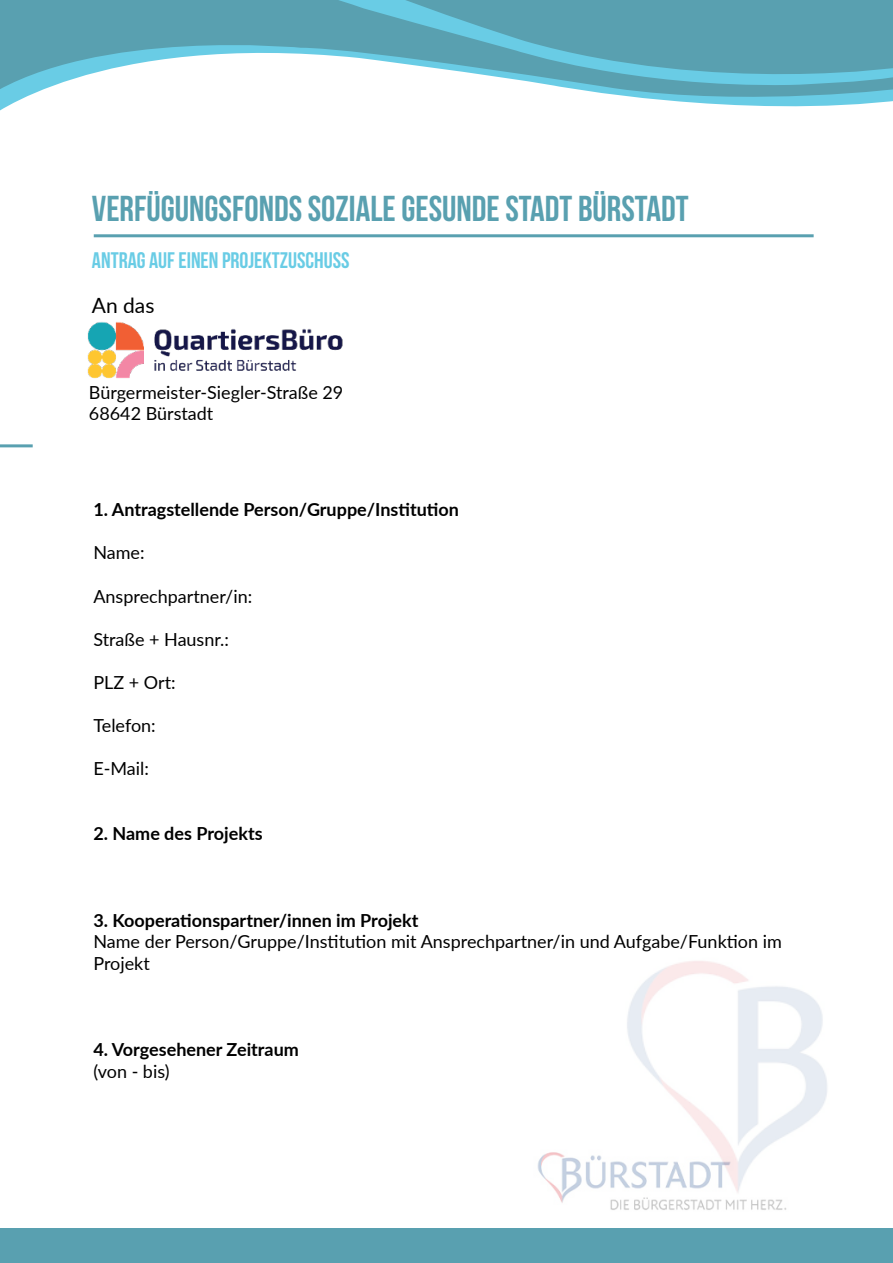
<style>
.page{position:relative;width:893px;height:1263px;background:#fff}
.page>*{position:absolute;margin:0;border:0;box-sizing:border-box;transform-origin:0 0}
.t1{font:36px "Bebas Neue";color:#59a0b0}
.t2{font:22.5px "Bebas Neue";color:#69cce5}
.t3{font:21px "Lato";color:#000}
.t4{font:18px/21.6px "Lato";color:#000}
.t5{font:700 18px "Lato";color:#000}
</style>
<div class="page">
<svg style="left:0;top:95px;width:893px;height:16px"></svg>
<svg style="left:0;top:0;width:893px;height:95px;fill:#59a0b0"></svg>
<hr style="left:94px;top:234px;width:720px;height:3px;background:#59a0b0">
<div style="left:0;top:1229px;width:893px;height:34px;background:#59a0b0"></div>
<hr style="left:0;top:444px;width:33px;height:3px;background:#59a0b0">
<img style="left:627px;top:961px;width:200px;height:181px">
<img style="left:87px;top:322px;width:256px;height:57px">
<img style="left:537px;top:1142px;width:249px;height:68px">
<h1 class="t1" style="left:92px;top:189px;width:598px">VERFÜGUNGSFONDS SOZIALE GESUNDE STADT BÜRSTADT</h1>
<p class="t2" style="left:92px;top:248px;width:259px">ANTRAG AUF EINEN PROJEKTZUSCHUSS</p>
<p class="t3" style="left:92px;top:290px;width:64px">An das</p>
<p class="t4" style="left:89px;top:381px;width:256px">Bürgermeister-Siegler-Straße 29<br>68642 Bürstadt</p>
<p class="t5" style="left:93px;top:496px;width:367px">1. Antragstellende Person/Gruppe/Institution</p>
<p class="t4" style="left:93px;top:541px;width:53px">Name:</p>
<p class="t4" style="left:93px;top:584px;width:160px">Ansprechpartner/in:</p>
<p class="t4" style="left:93px;top:628px;width:137px">Straße + Hausnr.:</p>
<p class="t4" style="left:93px;top:671px;width:84px">PLZ + Ort:</p>
<p class="t4" style="left:93px;top:714px;width:64px">Telefon:</p>
<p class="t4" style="left:93px;top:757px;width:57px">E-Mail:</p>
<p class="t5" style="left:93px;top:820px;width:171px">2. Name des Projekts</p>
<p class="t5" style="left:93px;top:907px;width:327px">3. Kooperationspartner/innen im Projekt</p>
<p class="t4" style="left:93px;top:930px;width:690px">Name der Person/Gruppe/Institution mit Ansprechpartner/in und Aufgabe/Funktion im<br>Projekt</p>
<p class="t5" style="left:93px;top:1036px;width:207px">4. Vorgesehener Zeitraum</p>
<p class="t4" style="left:93px;top:1060px;width:78px">(von - bis)</p>
</div>
